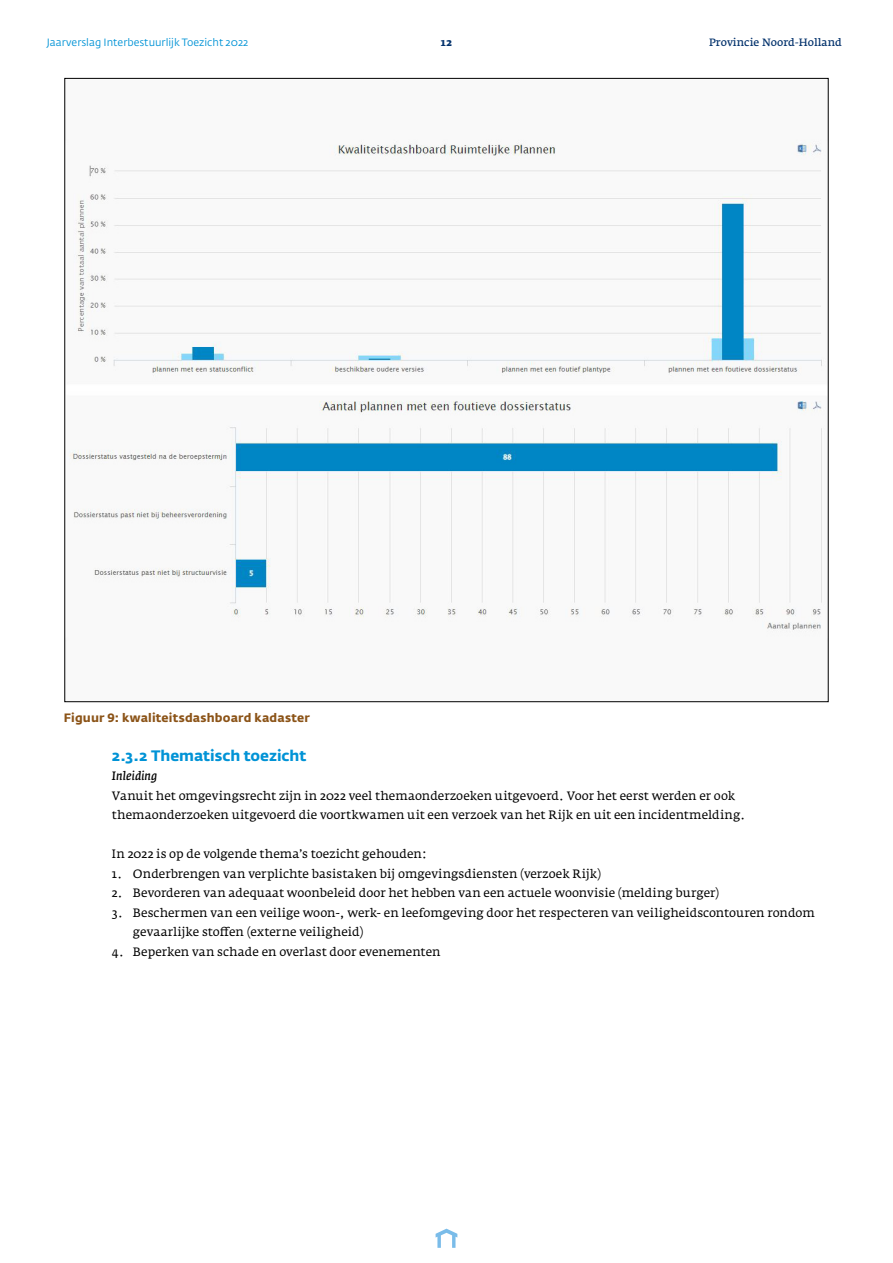
<style>
.page{position:relative;width:893px;height:1263px;background:#fff}
.page>*{position:absolute;margin:0;border:0;box-sizing:border-box;transform-origin:0 0}
.t1{font:700 15px "Fedra Sans Std";letter-spacing:-.005em;color:#0093d6}
.t2{font:12px/19.5px "Fedra Serif A Std";color:#000}
.t3{font:700 12px "Fedra Sans Std";letter-spacing:.015em;color:#8b5317}
.t4{font:italic 600 12px "Fedra Serif A Std";color:#000}
.t5{font:10.5px "Fedra Sans Std";color:#0093d6}
.t6{font:600 10.5px "Fedra Serif A Std";color:#03326c}
.t7{font:700 10.5px "Fedra Serif A Std";color:#03326c}
</style>
<div class="page">
<svg style="left:436px;top:1228px;width:21px;height:20px"></svg>
<img style="left:69px;top:141px;width:753px;height:491px">
<p class="t5" style="left:47px;top:36px;width:203px">Jaarverslag Interbestuurlijk Toezicht 2022</p>
<p class="t7" style="left:441px;top:36px;width:13px">12</p>
<p class="t6" style="left:709px;top:36px;width:134px">Provincie Noord-Holland</p>
<p class="t3" style="left:64px;top:710px;width:248px">Figuur 9: kwaliteitsdashboard kadaster</p>
<p class="t1" style="left:112px;top:746px;width:196px">2.3.2 Thematisch toezicht</p>
<p class="t4" style="left:112px;top:769px;width:47px">Inleiding</p>
<p class="t2" style="left:112px;top:786px;width:635px">Vanuit het omgevingsrecht zijn in 2022 veel themaonderzoeken uitgevoerd. Voor het eerst werden er ook themaonderzoeken uitgevoerd die voortkwamen uit een verzoek van het Rijk en uit een incidentmelding.</p>
<p class="t2" style="left:112px;top:844px;width:317px">In 2022 is op de volgende thema’s toezicht gehouden:</p>
<p class="t2" style="left:112px;top:864px;width:491px">1. Onderbrengen van verplichte basistaken bij omgevingsdiensten (verzoek Rijk)</p>
<p class="t2" style="left:112px;top:883px;width:609px">2. Bevorderen van adequaat woonbeleid door het hebben van een actuele woonvisie (melding burger)</p>
<p class="t2" style="left:133px;top:903px;width:683px;text-indent:-21px">3. Beschermen van een veilige woon-, werk- en leefomgeving door het respecteren van veiligheidscontouren rondom gevaarlijke stoffen (externe veiligheid)</p>
<p class="t2" style="left:112px;top:942px;width:330px">4. Beperken van schade en overlast door evenementen</p>
</div>
